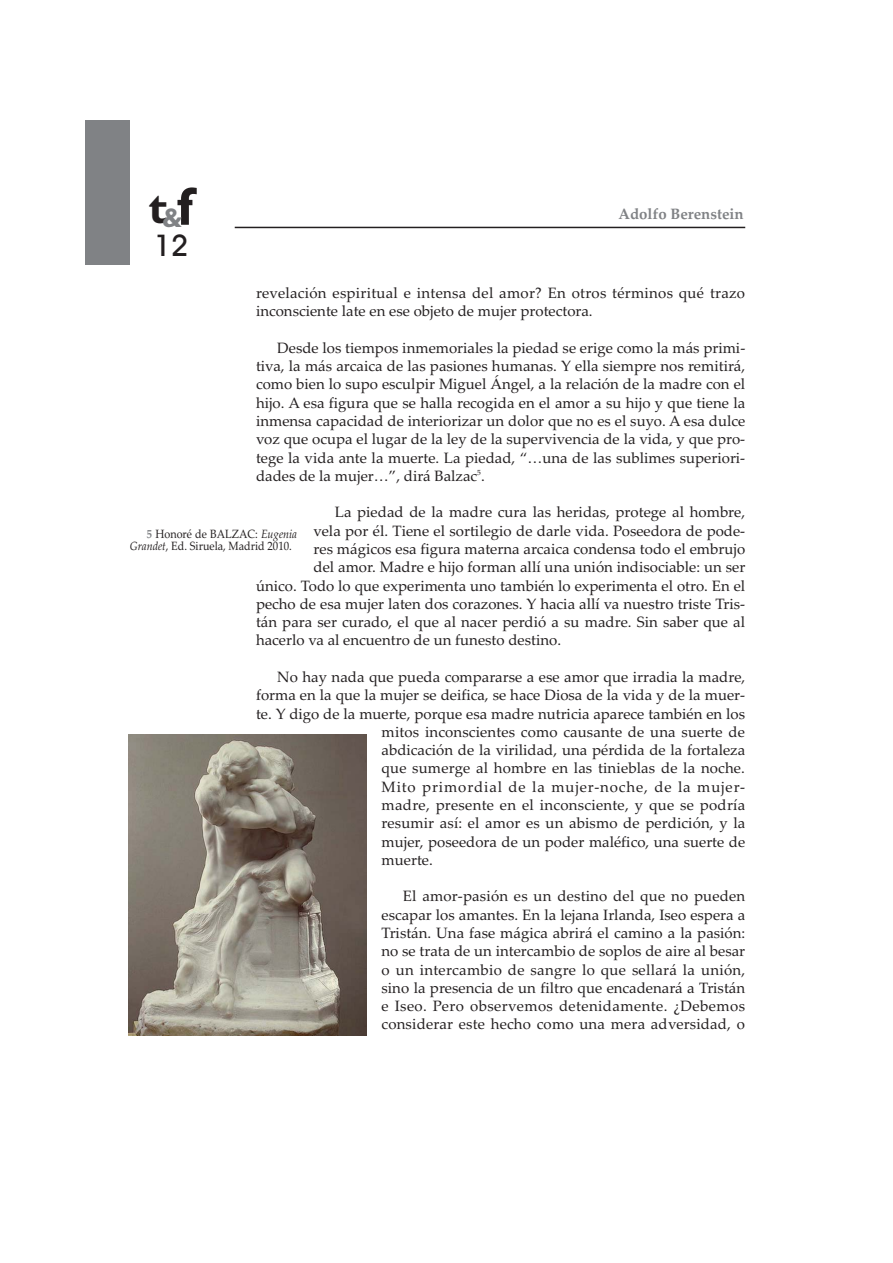
<style>
.page{position:relative;width:893px;height:1263px;background:#fff}
.page>*{position:absolute;margin:0;border:0;box-sizing:border-box;transform-origin:0 0}
.t1{font:700 45px "Gill Sans";color:#231f20}
.t2{font:500 30px "Avant Garde IT Cby BT";color:#231f20}
.t3{font:15px/18.3px "Palatino Linotype";color:#231f20;text-align:justify}
.t4{font:15px "Palatino Linotype";letter-spacing:.02em;color:#231f20}
.t5{font:15px "Palatino Linotype";letter-spacing:.055em;color:#231f20}
.t6{font:700 15px "Palatino Linotype";color:#808285}
.t7{font:12px/12px "Palatino Linotype";color:#231f20;scale:.9 1}
.s1{font-size:54px}
.s2{font-weight:700;color:#808285}
.s3{font-style:italic}
</style>
<div class="page">
<div style="left:85px;top:121px;width:44px;height:144px;background:#808285"></div>
<hr style="left:235px;top:227px;width:510px;height:1px;background:#231f20">
<img style="left:128px;top:735px;width:238px;height:300px">
<h1 class="t1" style="left:149px;top:181px;width:46px">t<sub>&amp;</sub><span class="s1">f</span></h1>
<h2 class="t2" style="left:154px;top:235px;width:36px">12</h2>
<p class="t6" style="left:618px;top:205px;width:127px">Adolfo Berenstein</p>
<p class="t3" style="left:256px;top:285px;width:490px">revelación espiritual e intensa del amor? En otros términos qué trazo inconsciente late en ese objeto de mujer protectora.</p>
<p class="t3" style="left:256px;top:340px;width:491px;text-indent:21px">Desde los tiempos inmemoriales la piedad se erige como la más primi&shy;tiva, la más arcaica de las pasiones humanas. Y ella siempre nos remitirá, como bien lo supo esculpir Miguel Ángel, a la relación de la madre con el hijo. A esa figura que se halla recogida en el amor a su hijo y que tiene la inmensa capacidad de interiorizar un dolor que no es el suyo. A esa dulce voz que ocupa el lugar de la ley de la supervivencia de la vida, y que pro&shy;tege la vida ante la muerte. La piedad, “…una de las sublimes superiori&shy;dades de la mujer…”, dirá Balzac<sup>5</sup>.</p>
<p class="t3" style="left:335px;top:505px;width:412px">La piedad de la madre cura las heridas, protege al hombre,</p>
<p class="t3" style="left:313px;top:523px;width:433px">vela por él. Tiene el sortilegio de darle vida. Poseedora de pode-</p>
<p class="t3" style="left:313px;top:542px;width:433px">res mágicos esa figura materna arcaica condensa todo el embrujo</p>
<p class="t3" style="left:313px;top:560px;width:433px">del amor. Madre e hijo forman allí una unión indisociable: un ser</p>
<p class="t3" style="left:256px;top:578px;width:491px">único. Todo lo que experimenta uno también lo experimenta el otro. En el</p>
<p class="t3" style="left:256px;top:596px;width:490px">pecho de esa mujer laten dos corazones. Y hacia allí va nuestro triste Tris-</p>
<p class="t3" style="left:256px;top:615px;width:490px">tán para ser curado, el que al nacer perdió a su madre. Sin saber que al</p>
<p class="t3" style="left:256px;top:633px;width:306px">hacerlo va al encuentro de un funesto destino.</p>
<p class="t3" style="left:277px;top:670px;width:469px">No hay nada que pueda compararse a ese amor que irradia la madre,</p>
<p class="t3" style="left:256px;top:688px;width:490px">forma en la que la mujer se deifica, se hace Diosa de la vida y de la muer-</p>
<p class="t3" style="left:256px;top:706px;width:490px">te. Y digo de la muerte, porque esa madre nutricia aparece también en los</p>
<p class="t3" style="left:381px;top:724px;width:365px">mitos inconscientes como causante de una suerte de</p>
<p class="t3" style="left:381px;top:743px;width:365px">abdicación de la virilidad, una pérdida de la fortaleza</p>
<p class="t3" style="left:381px;top:761px;width:365px">que sumerge al hombre en las tinieblas de la noche.</p>
<p class="t5" style="left:381px;top:781px;width:365px">Mito primordial de la mujer-noche, de la mujer-</p>
<p class="t4" style="left:381px;top:799px;width:365px">madre, presente en el inconsciente, y que se podría</p>
<p class="t3" style="left:381px;top:816px;width:365px">resumir así: el amor es un abismo de perdición, y la</p>
<p class="t3" style="left:381px;top:834px;width:365px">mujer, poseedora de un poder maléfico, una suerte de</p>
<p class="t3" style="left:381px;top:852px;width:53px">muerte.</p>
<p class="t3" style="left:381px;top:889px;width:365px;text-indent:21px">El amor-pasión es un destino del que no pueden escapar los amantes. En la lejana Irlanda, Iseo espera a Tristán. Una fase mágica abrirá el camino a la pasión: no se trata de un intercambio de soplos de aire al besar o un intercambio de sangre lo que sellará la unión, sino la presencia de un filtro que encadenará a Tristán e Iseo. Pero observemos detenidamente. ¿Debemos considerar este hecho como una mera adversidad, o</p>
<p class="t7" style="left:130px;top:529px;width:187px;text-indent:17px"><span class="s2">5</span> Honoré de BALZAC: <span class="s3">Eugenia<br>Grandet</span>, Ed. Siruela, Madrid 2010.</p>
</div>
